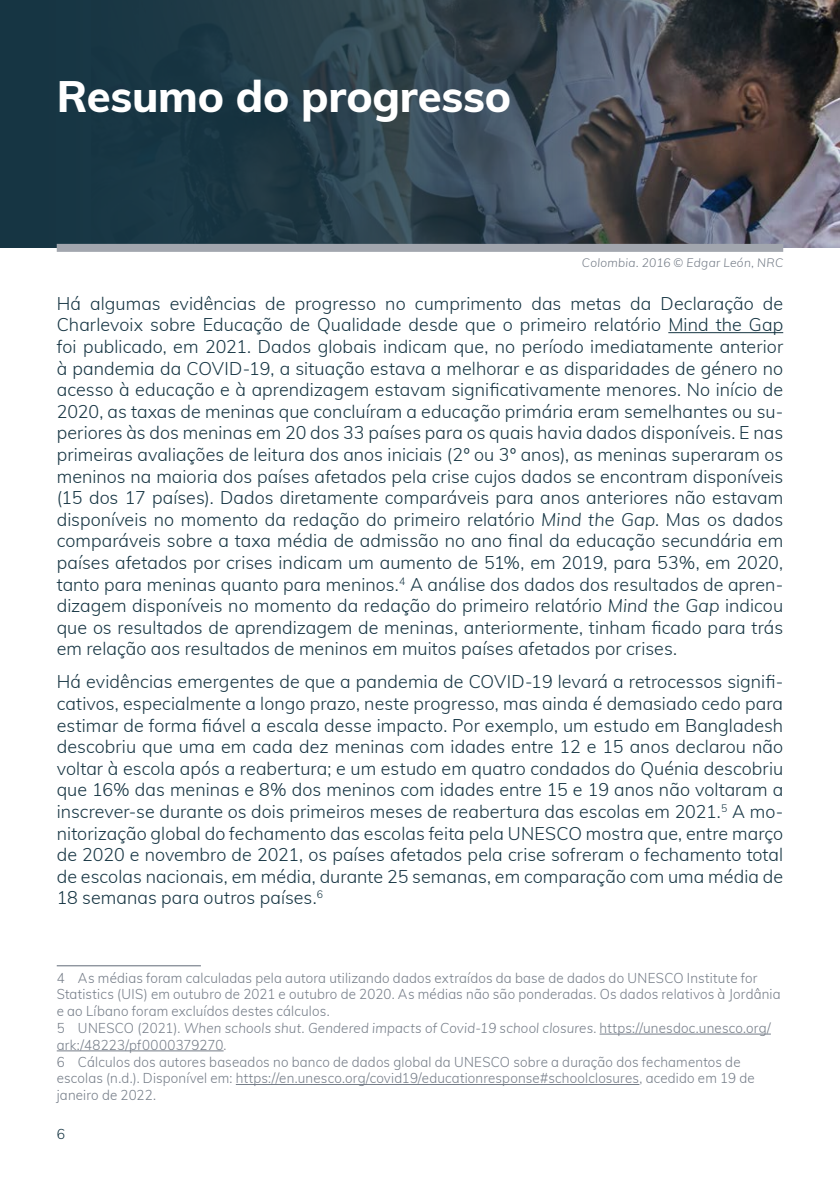
<style>
.page{position:relative;width:840px;height:1191px;background:#fff}
.page>*{position:absolute;margin:0;border:0;box-sizing:border-box;transform-origin:0 0}
.Header_Level_1_PHOTO{font:800 44px "Muli";letter-spacing:-.005em;color:#fff}
.Paragraph_Style{font:300 18px/21.6px "Muli";letter-spacing:.005em;color:#163543;text-align:justify}
.Footnotes{font:300 14px/16.8px "Muli";letter-spacing:.015em;color:#757d88;scale:.95 1}
.t1{font:300 14px "Muli";color:#163543}
.INEE_Subtitle{font:italic 300 12px "Muli";letter-spacing:.025em;color:#757d88}
.s1{font-style:italic}
</style>
<div class="page">
<svg style="left:0;top:0;width:839px;height:248px;background:#32424c"></svg>
<div style="left:57px;top:244px;width:725px;height:8px;background:#a2a6ae"></div>
<hr style="left:668px;top:332px;width:114px;height:1px;background:#163543">
<hr style="left:57px;top:965px;width:144px;height:1px;background:#616b77">
<hr style="left:599px;top:1033px;width:171px;height:1px;background:#757d88">
<hr style="left:57px;top:1050px;width:166px;height:1px;background:#757d88">
<hr style="left:236px;top:1084px;width:403px;height:1px;background:#757d88">
<p class="Header_Level_1_PHOTO" style="left:57px;top:64px;width:455px">Resumo do progresso</p>
<p class="INEE_Subtitle" style="left:581px;top:253px;width:203px">Colombia. 2016 © Edgar León, NRC</p>
<p class="Paragraph_Style" style="left:57px;top:291px;width:727px">Há algumas evidências de progresso no cumprimento das metas da Declaração de Charlevoix sobre Educação de Qualidade desde que o primeiro relatório Mind the Gap foi publicado, em 2021. Dados globais indicam que, no período imediatamente anterior à pandemia da COVID-19, a situação estava a melhorar e as disparidades de género no acesso à educação e à aprendizagem estavam significativamente menores. No início de 2020, as taxas de meninas que concluíram a educação primária eram semelhantes ou su&shy;periores às dos meninas em 20 dos 33 países para os quais havia dados disponíveis. E nas primeiras avaliações de leitura dos anos iniciais (2º ou 3º anos), as meninas superaram os meninos na maioria dos países afetados pela crise cujos dados se encontram disponíveis (15 dos 17 países). Dados diretamente comparáveis para anos anteriores não estavam disponíveis no momento da redação do primeiro relatório <span class="s1">Mind the Gap</span>. Mas os dados comparáveis sobre a taxa média de admissão no ano final da educação secundária em países afetados por crises indicam um aumento de 51%, em 2019, para 53%, em 2020, tanto para meninas quanto para meninos.<sup>4</sup> A análise dos dados dos resultados de apren&shy;dizagem disponíveis no momento da redação do primeiro relatório <span class="s1">Mind the Gap</span> indicou que os resultados de aprendizagem de meninas, anteriormente, tinham ficado para trás em relação aos resultados de meninos em muitos países afetados por crises.</p>
<p class="Paragraph_Style" style="left:57px;top:670px;width:727px">Há evidências emergentes de que a pandemia de COVID-19 levará a retrocessos signifi&shy;cativos, especialmente a longo prazo, neste progresso, mas ainda é demasiado cedo para estimar de forma fiável a escala desse impacto. Por exemplo, um estudo em Bangladesh descobriu que uma em cada dez meninas com idades entre 12 e 15 anos declarou não voltar à escola após a reabertura; e um estudo em quatro condados do Quénia descobriu que 16% das meninas e 8% dos meninos com idades entre 15 e 19 anos não voltaram a inscrever-se durante os dois primeiros meses de reabertura das escolas em 2021.<sup>5</sup> A mo&shy;nitorização global do fechamento das escolas feita pela UNESCO mostra que, entre março de 2020 e novembro de 2021, os países afetados pela crise sofreram o fechamento total de escolas nacionais, em média, durante 25 semanas, em comparação com uma média de 18 semanas para outros países.<sup>6</sup></p>
<p class="Footnotes" style="left:57px;top:968px;width:763px">4 As médias foram calculadas pela autora utilizando dados extraídos da base de dados do UNESCO Institute for<br>Statistics (UIS) em outubro de 2021 e outubro de 2020. As médias não são ponderadas. Os dados relativos à Jordânia e ao Líbano foram excluídos destes cálculos.</p>
<p class="Footnotes" style="left:57px;top:1019px;width:752px">5 UNESCO (2021). <span class="s1">When schools shut. Gendered impacts of Covid-19 school closures</span>. https://unesdoc.unesco.org/ ark:/48223/pf0000379270.</p>
<p class="Footnotes" style="left:57px;top:1052px;width:736px">6 Cálculos dos autores baseados no banco de dados global da UNESCO sobre a duração dos fechamentos de escolas (n.d.). Disponível em: https://en.unesco.org/covid19/educationresponse#schoolclosures, acedido em 19 de janeiro de 2022.</p>
<p class="t1" style="left:57px;top:1123px;width:10px">6</p>
</div>
